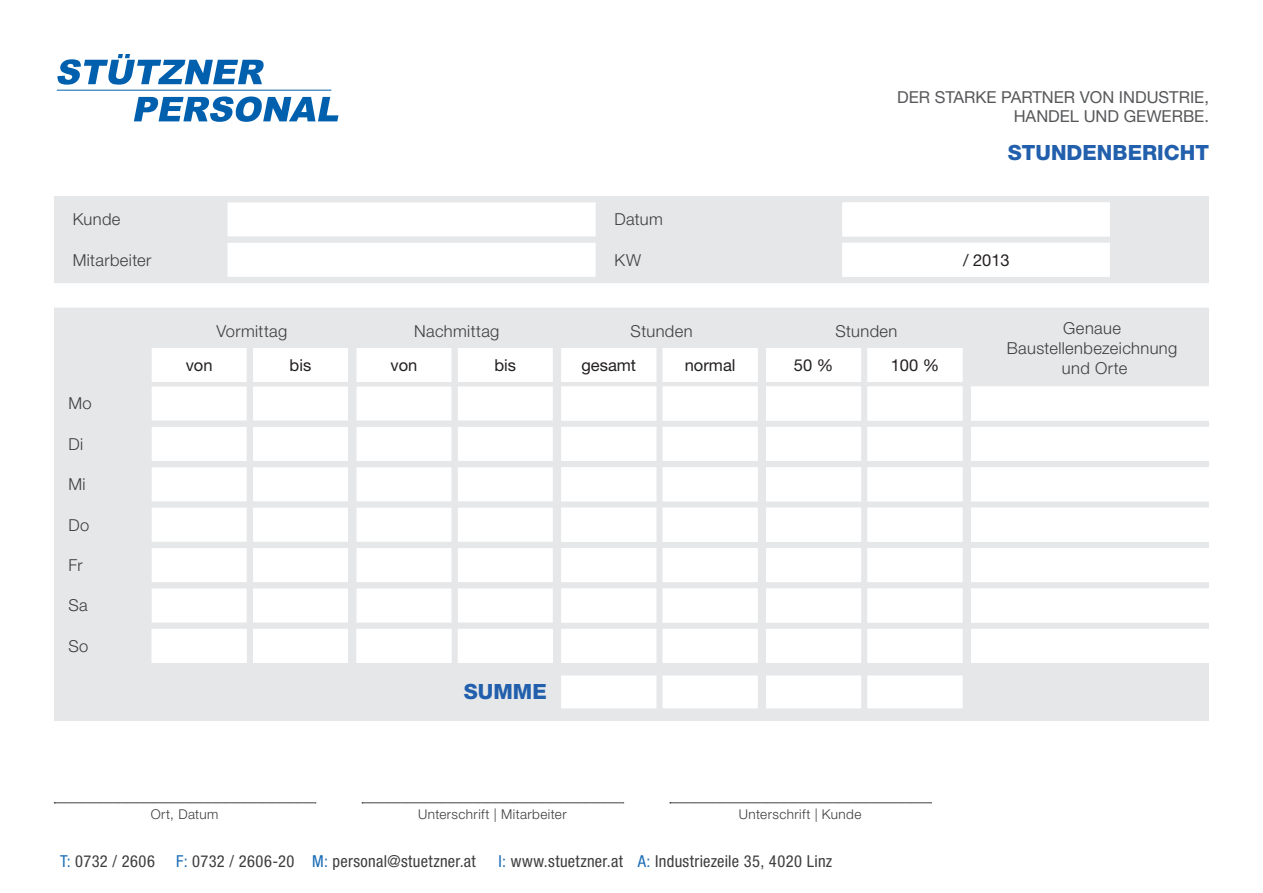
<style>
.page{position:relative;width:1263px;height:893px;background:#fff}
.page>*{position:absolute;margin:0;border:0;box-sizing:border-box;transform-origin:0 0}
.t1{font:800 21px "Helvetica Neue LT Std";color:#225fac}
.t2{font:300 16.5px/19.8px "Helvetica Neue LT Std";letter-spacing:.02em;color:#3e3e3f;text-align:center}
.t3{font:condensed 16.5px "Helvetica Neue LT Std";letter-spacing:.02em;color:#3e3e3f}
.t4{font:16.5px/19.8px "Helvetica Neue LT Std";color:#57585a;text-align:right}
.t5{font:16.5px "Helvetica Neue LT Std";color:#231f20}
.t6{font:300 13.5px "Helvetica Neue LT Std";letter-spacing:.03em;color:#3e3e3f}
.s1{color:#1a6cb6}
</style>
<div class="page">
<hr style="left:57px;top:90px;width:274px;height:1px;background:#0160ae">
<svg style="left:134px;top:96px;width:204px;height:26px"></svg>
<svg style="left:57px;top:54px;width:207px;height:31px"></svg>
<svg style="left:54px;top:196px;width:1155px;height:87px;fill:#e6e7e9"></svg>
<svg style="left:842px;top:202px;width:268px;height:75px"></svg>
<div style="left:54px;top:308px;width:1155px;height:413px;background:#e6e7e9"></div>
<svg style="left:152px;top:348px;width:1057px;height:360px"></svg>
<svg style="left:54px;top:803px;width:262px;height:1px"></svg>
<svg style="left:362px;top:803px;width:262px;height:1px"></svg>
<svg style="left:670px;top:803px;width:261px;height:1px"></svg>
<p class="t4" style="left:897px;top:87px;width:313px">DER STARKE PARTNER VON INDUSTRI E,<br>HANDEL UND GEWERBE.</p>
<p class="t1" style="left:1008px;top:140px;width:203px">STUNDENBERICHT</p>
<p class="t2" style="left:73px;top:209px;width:49px">Kunde</p>
<p class="t2" style="left:614px;top:209px;width:50px">Datum</p>
<p class="t2" style="left:73px;top:250px;width:80px">Mitarbeiter</p>
<p class="t2" style="left:614px;top:250px;width:28px">KW</p>
<p class="t5" style="left:963px;top:250px;width:48px">/ 2013</p>
<p class="t2" style="left:69px;top:393px;width:25px">Mo</p>
<p class="t2" style="left:69px;top:434px;width:16px">Di</p>
<p class="t2" style="left:69px;top:474px;width:19px">Mi</p>
<p class="t2" style="left:69px;top:514px;width:22px">Do</p>
<p class="t2" style="left:69px;top:555px;width:16px">Fr</p>
<p class="t2" style="left:69px;top:595px;width:21px">Sa</p>
<p class="t2" style="left:69px;top:636px;width:21px">So</p>
<p class="t2" style="left:216px;top:321px;width:72px">Vormittag</p>
<p class="t2" style="left:414px;top:321px;width:87px">Nachmittag</p>
<p class="t2" style="left:630px;top:321px;width:64px">Stunden</p>
<p class="t2" style="left:835px;top:321px;width:64px">Stunden</p>
<p class="t2" style="left:1007px;top:318px;width:172px">Genaue<br>Baustellenbezeichnung</p>
<p class="t5" style="left:186px;top:355px;width:28px">VON</p>
<p class="t5" style="left:290px;top:355px;width:23px">BIS</p>
<p class="t5" style="left:390px;top:355px;width:28px">VON</p>
<p class="t5" style="left:494px;top:355px;width:23px">BIS</p>
<p class="t5" style="left:581px;top:355px;width:56px">GESAMT</p>
<p class="t5" style="left:685px;top:355px;width:52px">NORMAL</p>
<p class="t5" style="left:794px;top:355px;width:41px">50 %</p>
<p class="t5" style="left:891px;top:355px;width:50px">100 %</p>
<p class="t2" style="left:1062px;top:358px;width:67px">und Orte</p>
<p class="t1" style="left:464px;top:679px;width:84px">SUMME</p>
<p class="t6" style="left:151px;top:805px;width:69px">Ort, Datum</p>
<p class="t6" style="left:418px;top:805px;width:150px">Unterschrift | Mitarbeiter</p>
<p class="t6" style="left:739px;top:805px;width:124px">Unterschrift | Kunde</p>
<p class="t3" style="left:60px;top:852px;width:97px"><span class="s1">T:</span> 0732 / 2606</p>
<p class="t3" style="left:176px;top:852px;width:301px"><span class="s1">F:</span> 0732 / 2606-20 <span class="s1">M:</span> personal@stuetzner.at</p>
<p class="t3" style="left:499px;top:852px;width:335px"><span class="s1">I:</span> www.stuetzner.at <span class="s1">A:</span> Industriezeile 35, 4020 Linz</p>
</div>
